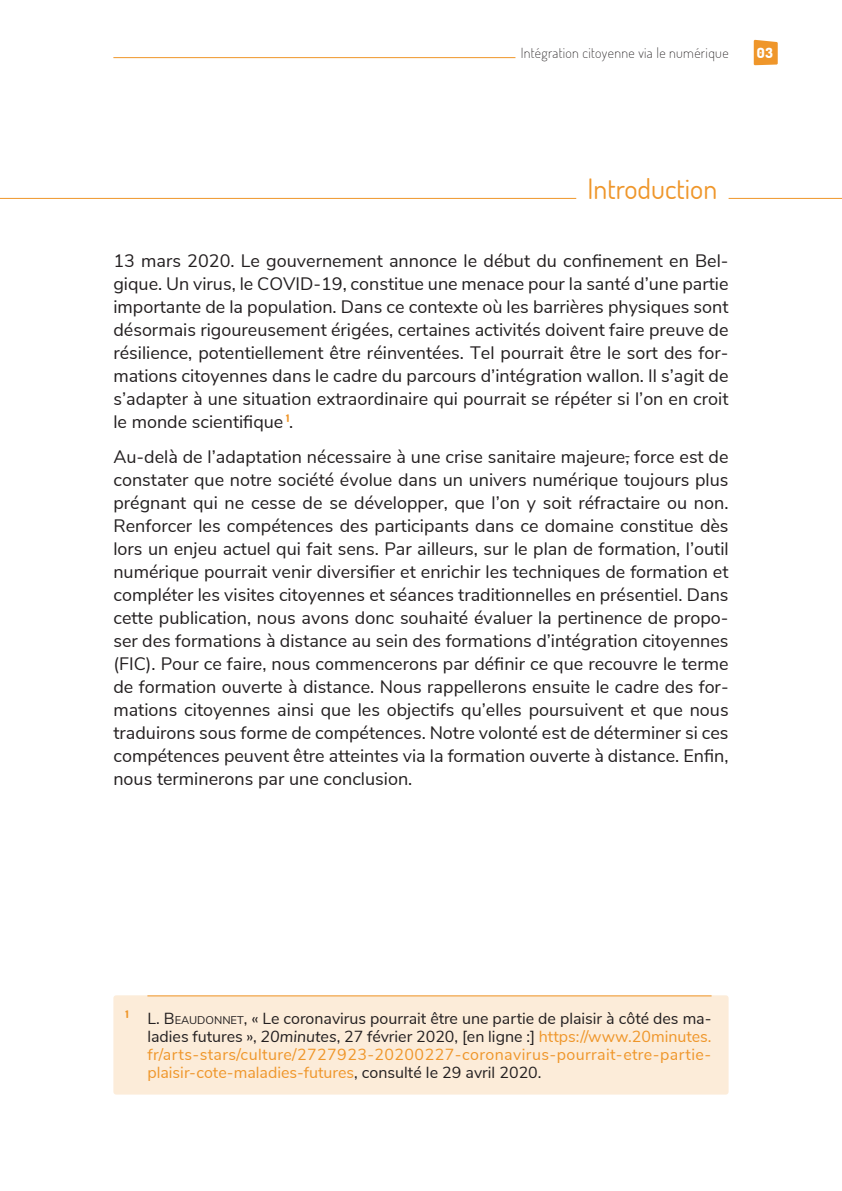
<style>
.page{position:relative;width:842px;height:1191px;background:#fff}
.page>*{position:absolute;margin:0;border:0;box-sizing:border-box;transform-origin:0 0}
.t1{font:28px "Dosis";color:#ef962a}
.t2{font:18px/23px "Nunito Sans";color:#231f20;text-align:justify}
.t3{font:16px/18px "Nunito Sans";color:#ef962a;text-align:justify}
.t4{font:200 14px "Dosis";letter-spacing:.025em;color:#231f20}
.t5{font:800 14px "Dosis";color:#fff}
.s1{color:#231f20}
.s2{font-size:11.2px;color:#231f20}
.s3{font-style:italic;color:#231f20}
</style>
<div class="page">
<hr style="left:113px;top:57px;width:616px;height:1px;background:#ef962a">
<div style="left:515px;top:52px;width:219px;height:10px;background:#fff"></div>
<svg style="left:754px;top:40px;width:24px;height:25px"></svg>
<div style="left:113px;top:995px;width:616px;height:99px;background:#fcecd9;border-radius:3px"></div>
<hr style="left:0;top:198px;width:842px;height:1px;background:#ef962a">
<div style="left:576px;top:193px;width:153px;height:8px;background:#fff"></div>
<hr style="left:147px;top:995px;width:564px;height:1px;background:#ef962a">
<p class="t4" style="left:521px;top:44px;width:209px">Intégration citoyenne via le numérique</p>
<p class="t5" style="left:757px;top:44px;width:18px">03</p>
<h1 class="t1" style="left:588px;top:170px;width:131px">Introduction</h1>
<p class="t2" style="left:113px;top:248px;width:617px">13 mars 2020. Le gouvernement annonce le début du confinement en Bel&shy;gique. Un virus, le COVID-19, constitue une menace pour la santé d’une partie importante de la population. Dans ce contexte où les barrières physiques sont désormais rigoureusement érigées, certaines activités doivent faire preuve de résilience, potentiellement être réinventées. Tel pourrait être le sort des for&shy;mations citoyennes dans le cadre du parcours d’intégration wallon. Il s’agit de s’adapter à une situation extraordinaire qui pourrait se répéter si l’on en croit le monde scientifique <sup>1</sup>.</p>
<p class="t2" style="left:113px;top:444px;width:617px">Au-delà de l’adaptation nécessaire à une crise sanitaire majeure, force est de constater que notre société évolue dans un univers numérique toujours plus prégnant qui ne cesse de se développer, que l’on y soit réfractaire ou non.<br>Renforcer les compétences des participants dans ce domaine constitue dès lors un enjeu actuel qui fait sens. Par ailleurs, sur le plan de formation, l’outil numérique pourrait venir diversifier et enrichir les techniques de formation et compléter les visites citoyennes et séances traditionnelles en présentiel. Dans cette publication, nous avons donc souhaité évaluer la pertinence de propo&shy;ser des formations à distance au sein des formations d’intégration citoyennes (FIC). Pour ce faire, nous commencerons par définir ce que recouvre le terme de formation ouverte à distance. Nous rappellerons ensuite le cadre des for&shy;mations citoyennes ainsi que les objectifs qu’elles poursuivent et que nous traduirons sous forme de compétences. Notre volonté est de déterminer si ces compétences peuvent être atteintes via la formation ouverte à distance. Enfin, nous terminerons par une conclusion.</p>
<p class="t3" style="left:147px;top:1008px;width:566px;text-indent:-22px"><sup>1</sup> <span class="s1">L.</span> <span class="s1">B</span><span class="s2">EAUDONNET</span><span class="s1">, « Le coronavirus pourrait être une partie de plaisir à côté des ma&shy;ladies futures »,</span> <span class="s3">20minutes</span><span class="s1">, 27 février 2020, [en ligne :]</span> https://www.20minutes. fr/arts-stars/culture/2727923-20200227-coronavirus-pourrait-etre-partie&shy;plaisir-cote-maladies-futures<span class="s1">, consulté le 29 avril 2020.</span></p>
</div>
